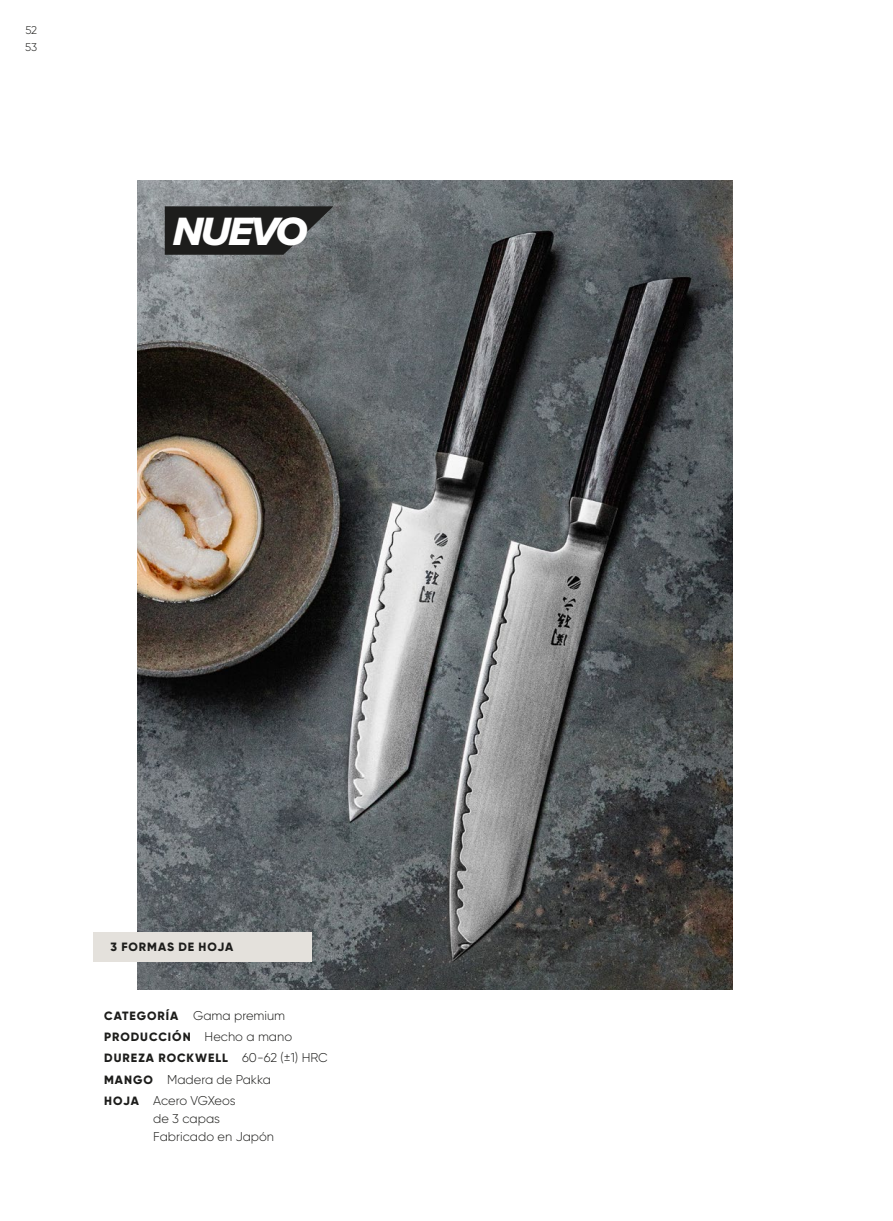
<style>
.page{position:relative;width:893px;height:1221px;background:#fff}
.page>*{position:absolute;margin:0;border:0;box-sizing:border-box;transform-origin:0 0}
.t1{font:40.95px "Proxima Nova Extrabld It";letter-spacing:-.06em;color:#fff}
.t2{font:300 12.75px/21px "Gilroy";color:#1d1d1b}
.t3{font:800 12px/21px "Gilroy";letter-spacing:.08em;color:#1d1d1b}
.t4{font:300 11.25px/16.5px "Gilroy";color:#1d1d1b}
.s1{font-weight:800;font-size:12px}
.s2{font-weight:300;font-size:12.75px}
</style>
<div class="page">
<img style="left:138px;top:181px;width:595px;height:808px">
<div style="left:94px;top:931px;width:218px;height:30px;background:#e4e1dc"></div>
<svg style="left:165px;top:206px;width:168px;height:49px;background:#292a2a"></svg>
<p class="t4" style="left:25px;top:22px;width:14px">52<br>53</p>
<h1 class="t1" style="left:173px;top:200px;width:136px">NUEVO</h1>
<p class="t3" style="left:111px;top:936px;width:124px">3 FORMAS DE HOJA</p>
<p class="t2" style="left:104px;top:1005px;width:182px"><span class="s1">CATEGORÍA</span> Gama premium</p>
<p class="t3" style="left:104px;top:1026px;width:225px">PRODUCCIÓN <span class="s2">Hecho a mano<br></span>DUREZA ROCKWELL <span class="s2">60-62 (±1) HRC</span></p>
<p class="t2" style="left:104px;top:1068px;width:168px"><span class="s1">MANGO</span> Madera de Pakka<br><span class="s1">HOJA</span> Acero VGXeos</p>
<p class="t2" style="left:153px;top:1108px;width:122px;line-height:18px">de 3 capas<br>Fabricado en Japón</p>
</div>
